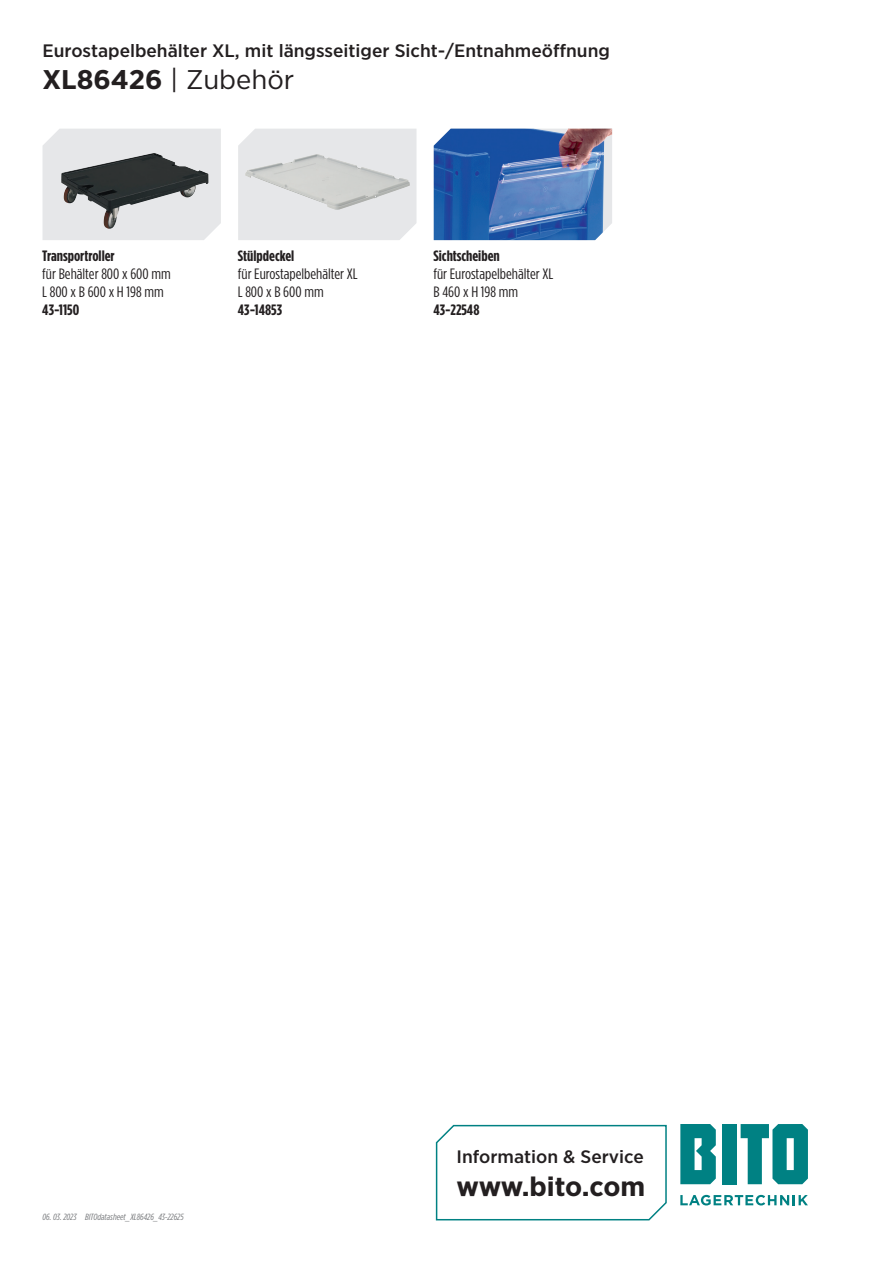
<style>
.page{position:relative;width:893px;height:1263px;background:#fff}
.page>*{position:absolute;margin:0;border:0;box-sizing:border-box;transform-origin:0 0}
.Datenblatt_Überschri{font:27px "Gotham Narrow";color:#231f20;scale:1.1 1}
.t1{font:700 27px "Gotham Narrow";letter-spacing:-.015em;color:#231f20;scale:1.1 1}
.Datenblatt_Überschri-2{font:500 18px "Gotham Narrow";color:#231f20;scale:1.1 1}
.t2{font:15px "Gotham Condensed";color:#231f20;scale:1.1 1}
.t3{font:700 15px "Gotham Condensed";color:#231f20;scale:1.1 1}
.Dateiname_inaktiv{font:italic 9px "Gotham Condensed";letter-spacing:-.005em;color:#76787b;scale:1.1 1}
.s1{font-weight:700}
</style>
<div class="page">
<svg style="left:680px;top:1195px;width:128px;height:10px"></svg>
<div style="left:723px;top:1124px;width:14px;height:60px;background:#008183"></div>
<svg style="left:680px;top:1124px;width:36px;height:60px;background:#229193"></svg>
<svg style="left:741px;top:1124px;width:67px;height:60px"></svg>
<svg style="left:435px;top:1124px;width:232px;height:97px"></svg>
<img style="left:434px;top:129px;width:178px;height:111px">
<div style="left:238px;top:129px;width:178px;height:111px;background:#e6e7e9"></div>
<img style="left:245px;top:154px;width:165px;height:56px">
<div style="left:43px;top:129px;width:178px;height:111px;background:#e6e7e9"></div>
<img style="left:61px;top:153px;width:148px;height:76px">
<p class="Datenblatt_Überschri-2" style="left:43px;top:39px;width:517px">Eurostapelbehälter XL, mit längsseitiger Sicht-/Entnahmeöffnung</p>
<p class="Datenblatt_Überschri" style="left:43px;top:63px;width:230px"><span class="s1">XL86426</span> | Zubehör</p>
<p class="t3" style="left:42px;top:247px;width:67px">Transportroller</p>
<p class="t2" style="left:42px;top:265px;width:118px">für Behälter 800 x 600 mm</p>
<p class="t2" style="left:42px;top:283px;width:112px">L 800 x B 600 x H 198 mm</p>
<p class="t3" style="left:42px;top:301px;width:35px">43-1150</p>
<p class="t3" style="left:238px;top:247px;width:53px">Stülpdeckel</p>
<p class="t2" style="left:238px;top:265px;width:110px">für Eurostapelbehälter XL</p>
<p class="t2" style="left:238px;top:283px;width:79px">L 800 x B 600 mm</p>
<p class="t3" style="left:238px;top:301px;width:42px">43-14853</p>
<p class="t3" style="left:433px;top:247px;width:62px">Sichtscheiben</p>
<p class="t2" style="left:433px;top:265px;width:110px">für Eurostapelbehälter XL</p>
<p class="t2" style="left:433px;top:283px;width:78px">B 460 x H 198 mm</p>
<p class="t3" style="left:433px;top:301px;width:43px">43-22548</p>
<p class="Dateiname_inaktiv" style="left:43px;top:1212px;width:32px">06. 03. 2023</p>
<p class="Dateiname_inaktiv" style="left:85px;top:1212px;width:91px">BITOdatasheet_XL86426_43-22625</p>
<p class="Datenblatt_Überschri-2" style="left:457px;top:1145px;width:172px">Information &amp; Service</p>
<h1 class="t1" style="left:457px;top:1169px;width:173px">www.bito.com</h1>
</div>
